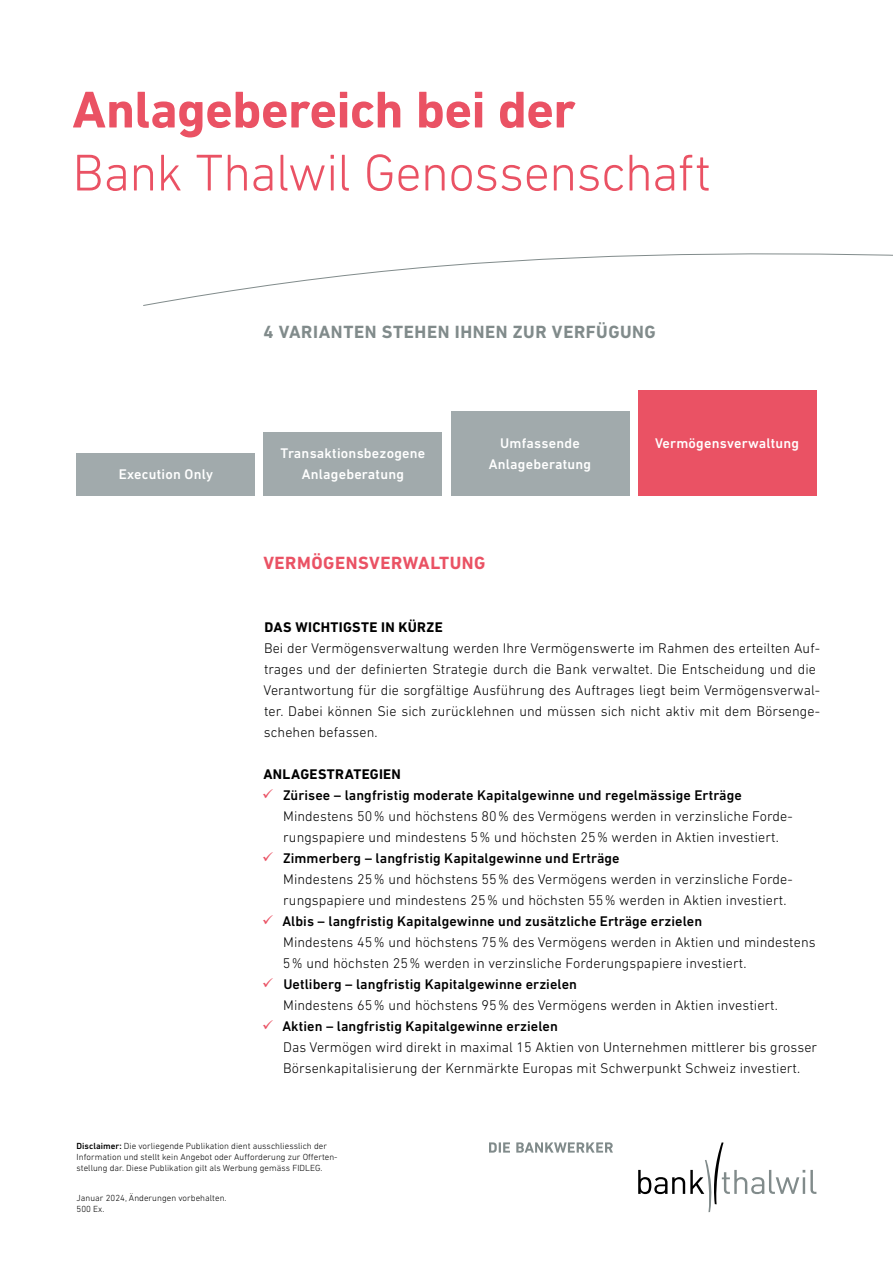
<style>
.page{position:relative;width:893px;height:1263px;background:#fff}
.page>*{position:absolute;margin:0;border:0;box-sizing:border-box;transform-origin:0 0}
.BT_Rubriktitel_gross_NEU{font:300 52.5px "DIN Next LT Pro";letter-spacing:-.02em;color:#ea5264}
.BT_Rubriktitel_gross_NEU-2{font:700 52.5px "DIN Next LT Pro";letter-spacing:-.01em;color:#ea5264}
.BT_Rubriktitel_klein{font:700 18px "DIN Next LT Pro";letter-spacing:.03em;color:#818b8b}
.BT_Intro{font:700 18px "DIN Next LT Pro";letter-spacing:.03em;color:#ea5264}
.BT_Grundtext{font:300 14.25px/21px "DIN Next LT Pro";letter-spacing:.005em;color:#000}
.BT_Grundtext-2{font:500 14.25px "DIN Next LT Pro";letter-spacing:.015em;color:#fff}
.BT_Untertitel{font:700 14.25px "DIN Next LT Pro";letter-spacing:.02em;color:#000}
.BT_Kleingedrucktes{font:300 9px/11.2px "DIN Next LT Pro";letter-spacing:.005em;color:#000}
.s1{font-weight:500}
</style>
<div class="page">
<svg style="left:638px;top:1142px;width:178px;height:70px"></svg>
<svg style="left:489px;top:1142px;width:21px;height:10px"></svg>
<svg style="left:516px;top:1142px;width:97px;height:10px"></svg>
<div style="left:638px;top:390px;width:178px;height:105px;background:#ea5264"></div>
<div style="left:451px;top:411px;width:178px;height:84px;background:#a1aaac"></div>
<div style="left:77px;top:453px;width:178px;height:42px;background:#a1aaac"></div>
<div style="left:264px;top:432px;width:178px;height:63px;background:#a1aaac"></div>
<svg style="left:143px;top:253px;width:750px;height:53px"></svg>
<p class="BT_Rubriktitel_gross_NEU-2" style="left:72px;top:79px;width:505px">Anlagebereich bei der</p>
<p class="BT_Rubriktitel_gross_NEU" style="left:72px;top:142px;width:640px">Bank Thalwil Genossenschaft</p>
<p class="BT_Grundtext-2" style="left:119px;top:466px;width:96px">Execution Only</p>
<p class="BT_Rubriktitel_klein" style="left:263px;top:321px;width:394px">4 VARIANTEN STEHEN IHNEN ZUR VERFÜGUNG</p>
<p class="BT_Grundtext-2" style="left:281px;top:445px;width:146px">Transaktionsbezogene</p>
<p class="BT_Grundtext-2" style="left:302px;top:466px;width:104px">Anlageberatung</p>
<p class="BT_Grundtext-2" style="left:500px;top:435px;width:81px">Umfassende</p>
<p class="BT_Grundtext-2" style="left:655px;top:435px;width:146px">Vermögensverwaltung</p>
<p class="BT_Grundtext-2" style="left:489px;top:456px;width:104px">Anlageberatung</p>
<p class="BT_Intro" style="left:263px;top:552px;width:224px">VERMÖGENSVERWALTUNG</p>
<p class="BT_Untertitel" style="left:264px;top:618px;width:180px">DAS WICHTIGSTE IN KÜRZE</p>
<p class="BT_Grundtext" style="left:264px;top:637px;width:558px">Bei der Vermögensverwaltung werden Ihre Vermögenswerte im Rahmen des erteilten Auf&shy;trages und der definierten Strategie durch die Bank verwaltet. Die Entscheidung und die Verantwortung für die sorgfältige Ausführung des Auftrages liegt beim Vermögensverwal&shy;ter. Dabei können Sie sich zurücklehnen und müssen sich nicht aktiv mit dem Börsenge&shy;schehen befassen.</p>
<p class="BT_Untertitel" style="left:263px;top:765px;width:139px">ANLAGESTRATEGIEN</p>
<p class="BT_Grundtext" style="left:283px;top:784px;width:511px"><span class="s1">Zürisee – langfristig moderate Kapitalgewinne und regelmässige Erträge<br></span>Mindestens 50 % und höchstens 80 % des Vermögens werden in verzinsliche Forde&shy;rungspapiere und mindestens 5 % und höchsten 25 % werden in Aktien investiert.</p>
<p class="BT_Grundtext" style="left:283px;top:847px;width:511px"><span class="s1">Zimmerberg – langfristig Kapitalgewinne und Erträge<br></span>Mindestens 25 % und höchstens 55 % des Vermögens werden in verzinsliche Forde&shy;rungspapiere und mindestens 25 % und höchsten 55 % werden in Aktien investiert.</p>
<p class="BT_Grundtext" style="left:282px;top:910px;width:535px"><span class="s1">Albis – langfristig Kapitalgewinne und zusätzliche Erträge erzielen<br></span>Mindestens 45 % und höchstens 75 % des Vermögens werden in Aktien und mindestens<br>5 % und höchsten 25 % werden in verzinsliche Forderungspapiere investiert.</p>
<p class="BT_Grundtext" style="left:283px;top:973px;width:496px"><span class="s1">Uetliberg – langfristig Kapitalgewinne erzielen<br></span>Mindestens 65 % und höchstens 95 % des Vermögens werden in Aktien investiert.</p>
<p class="BT_Grundtext" style="left:282px;top:1015px;width:536px"><span class="s1">Aktien – langfristig Kapitalgewinne erzielen<br></span>Das Vermögen wird direkt in maximal 15 Aktien von Unternehmen mittlerer bis grosser<br>Börsenkapitalisierung der Kernmärkte Europas mit Schwerpunkt Schweiz investiert.</p>
<p class="BT_Kleingedrucktes" style="left:77px;top:1140px;width:263px"><span class="s1">Disclaimer:</span> Die vorliegende Publikation dient ausschliesslich der<br>Information und stellt kein Angebot oder Aufforderung zur Offerten&shy;stellung dar. Diese Publikation gilt als Werbung gemäss FIDLEG.</p>
<p class="BT_Kleingedrucktes" style="left:77px;top:1192px;width:152px">Januar 2024, Änderungen vorbehalten.</p>
<p class="BT_Kleingedrucktes" style="left:77px;top:1203px;width:29px">500 Ex.</p>
</div>
